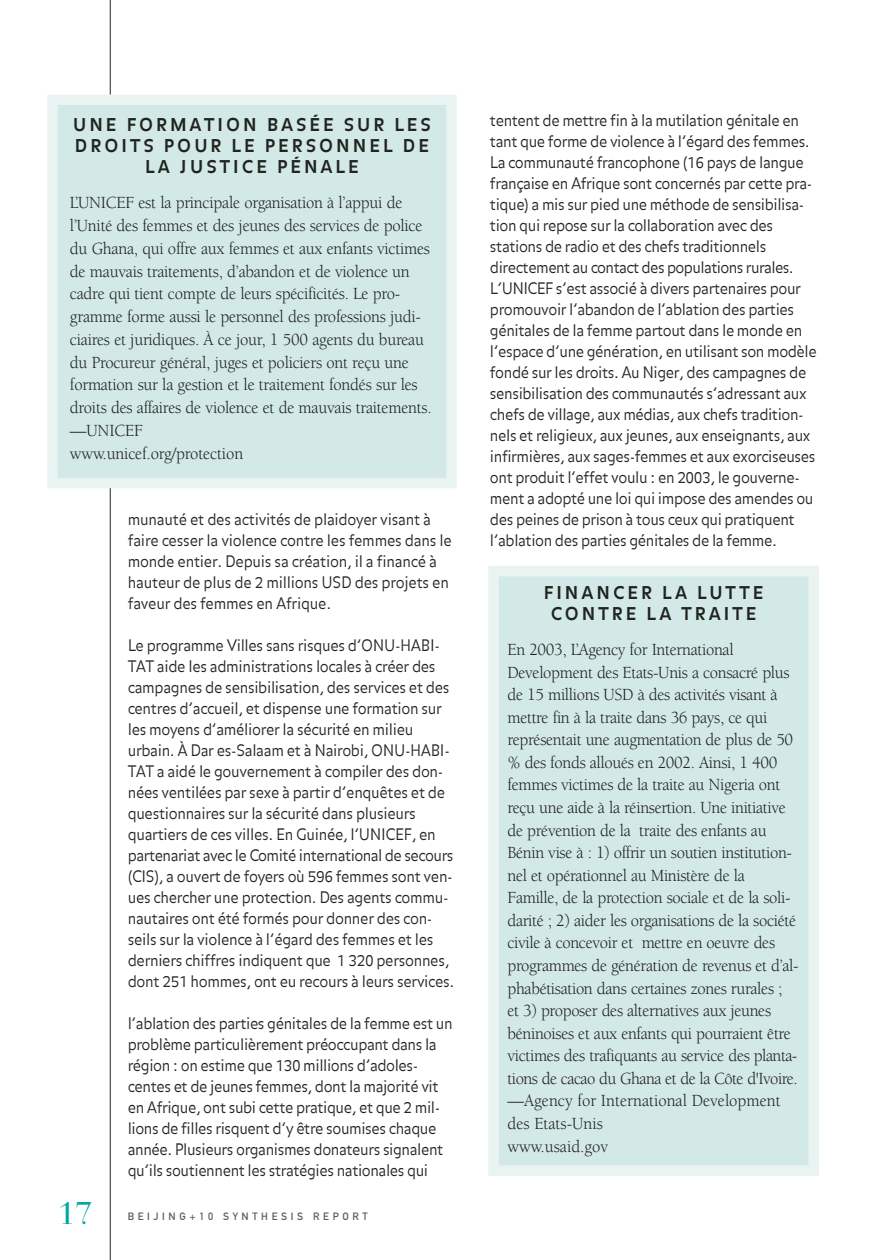
<style>
.page{position:relative;width:882px;height:1260px;background:#fff}
.page>*{position:absolute;margin:0;border:0;box-sizing:border-box;transform-origin:0 0}
.t1{font:31.5px "Bauer Bodoni";color:#00a6a7}
.t2{font:17.5px/22.6px "Berkeley";letter-spacing:-.02em;color:#20231e;scale:.95 1}
.t3{font:700 17.5px/21px "Balance";letter-spacing:.175em;color:#20231e;text-align:center}
.t4{font:300 15.75px/21px "Balance";letter-spacing:-.03em;color:#20231e;scale:.95 1}
.t5{font:10.5px "DIN Mittelschrift";letter-spacing:.345em;color:#575e5c}
</style>
<div class="page">
<hr style="left:110px;top:0;width:1px;height:1260px;background:#20231e">
<div style="left:52px;top:100px;width:400px;height:383px;background:#d3e9e8"></div>
<div style="left:47px;top:94px;width:410px;height:394px;border:10px solid #e9f4f2"></div>
<div style="left:494px;top:571px;width:320px;height:600px;background:#d3e9e8"></div>
<div style="left:488px;top:566px;width:331px;height:610px;border:10px solid #e9f4f2"></div>
<p class="t3" style="left:73px;top:116px;width:359px">UNE FORMATION BASÉE SUR LES<br>DROITS POUR LE PERSONNEL DE<br>LA JUSTICE PÉNALE</p>
<p class="t2" style="left:70px;top:193px;width:382px">L’UNICEF est la principale organisation à l’appui de l’Unité des femmes et des jeunes des services de police du Ghana, qui offre aux femmes et aux enfants victimes de mauvais traitements, d’abandon et de violence un cadre qui tient compte de leurs spécificités. Le pro&shy;gramme forme aussi le personnel des professions judi&shy;ciaires et juridiques. À ce jour, 1 500 agents du bureau du Procureur général, juges et policiers ont reçu une formation sur la gestion et le traitement fondés sur les droits des affaires de violence et de mauvais traitements. —UNICEF<br>www.unicef.org/protection</p>
<p class="t4" style="left:128px;top:511px;width:343px">munauté et des activités de plaidoyer visant à faire cesser la violence contre les femmes dans le monde entier. Depuis sa création, il a financé à hauteur de plus de 2 millions USD des projets en faveur des femmes en Afrique.</p>
<p class="t4" style="left:128px;top:637px;width:345px">Le programme Villes sans risques d’ONU-HABI-TAT aide les administrations locales à créer des campagnes de sensibilisation, des services et des centres d’accueil, et dispense une formation sur les moyens d’améliorer la sécurité en milieu urbain. À Dar es-Salaam et à Nairobi, ONU-HABI-TAT a aidé le gouvernement à compiler des don&shy;nées ventilées par sexe à partir d’enquêtes et de questionnaires sur la sécurité dans plusieurs quartiers de ces villes. En Guinée, l’UNICEF, en partenariat avec le Comité international de secours (CIS), a ouvert de foyers où 596 femmes sont ven&shy;ues chercher une protection. Des agents commu&shy;nautaires ont été formés pour donner des con&shy;seils sur la violence à l’égard des femmes et les derniers chiffres indiquent que 1 320 personnes, dont 251 hommes, ont eu recours à leurs services.</p>
<p class="t4" style="left:128px;top:1015px;width:344px">l’ablation des parties génitales de la femme est un problème particulièrement préoccupant dans la région : on estime que 130 millions d’adoles&shy;centes et de jeunes femmes, dont la majorité vit en Afrique, ont subi cette pratique, et que 2 mil&shy;lions de filles risquent d’y être soumises chaque année. Plusieurs organismes donateurs signalent qu’ils soutiennent les stratégies nationales qui</p>
<h1 class="t1" style="left:58px;top:1201px;width:37px">17</h1>
<p class="t5" style="left:128px;top:1213px;width:242px">BEIJING+10 SYNTHESIS REPORT</p>
<p class="t4" style="left:490px;top:112px;width:346px">tentent de mettre fin à la mutilation génitale en tant que forme de violence à l’égard des femmes.<br>La communauté francophone (16 pays de langue française en Afrique sont concernés par cette pra&shy;tique) a mis sur pied une méthode de sensibilisa&shy;tion qui repose sur la collaboration avec des stations de radio et des chefs traditionnels directement au contact des populations rurales.<br>L’UNICEF s’est associé à divers partenaires pour promouvoir l’abandon de l’ablation des parties génitales de la femme partout dans le monde en l’espace d’une génération, en utilisant son modèle fondé sur les droits. Au Niger, des campagnes de sensibilisation des communautés s’adressant aux chefs de village, aux médias, aux chefs tradition&shy;nels et religieux, aux jeunes, aux enseignants, aux infirmières, aux sages-femmes et aux exorciseuses ont produit l’effet voulu : en 2003, le gouverne&shy;ment a adopté une loi qui impose des amendes ou des peines de prison à tous ceux qui pratiquent l’ablation des parties génitales de la femme.</p>
<p class="t3" style="left:544px;top:584px;width:221px">FINANCER LA LUTTE<br>CONTRE LA TRAITE</p>
<p class="t2" style="left:508px;top:640px;width:308px">En 2003, L’Agency for International Development des Etats-Unis a consacré plus de 15 millions USD à des activités visant à mettre fin à la traite dans 36 pays, ce qui représentait une augmentation de plus de 50 % des fonds alloués en 2002. Ainsi, 1 400 femmes victimes de la traite au Nigeria ont reçu une aide à la réinsertion. Une initiative de prévention de la traite des enfants au Bénin vise à : 1) offrir un soutien institution&shy;nel et opérationnel au Ministère de la Famille, de la protection sociale et de la soli&shy;darité ; 2) aider les organisations de la société civile à concevoir et mettre en oeuvre des programmes de génération de revenus et d’al&shy;phabétisation dans certaines zones rurales ;<br>et 3) proposer des alternatives aux jeunes béninoises et aux enfants qui pourraient être victimes des trafiquants au service des planta&shy;tions de cacao du Ghana et de la Côte d'Ivoire. —Agency for International Development des Etats-Unis<br>www.usaid.gov</p>
</div>
